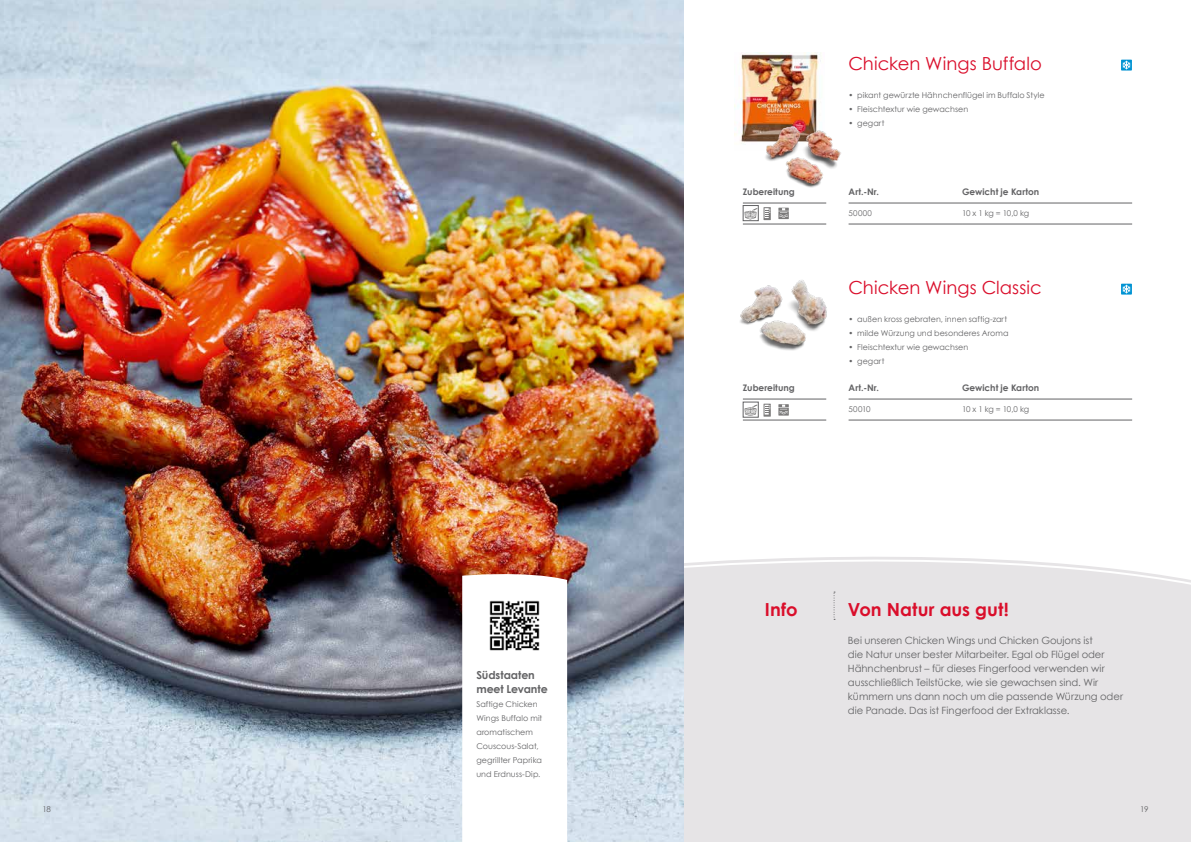
<style>
.page{position:relative;width:1191px;height:842px;background:#fff}
.page>*{position:absolute;margin:0;border:0;box-sizing:border-box;transform-origin:0 0}
.t1{font:18px "Century Gothic";letter-spacing:.005em;color:#da0e2b}
.t2{font:700 18px "Century Gothic";color:#da0e2b}
.t3{font:700 11px/14px "Century Gothic";letter-spacing:-.01em;color:#636365}
.t4{font:10px/14px "Century Gothic";color:#636365}
.t5{font:700 9px "Century Gothic";color:#636365}
.t6{font:8px/14px "Century Gothic";letter-spacing:.005em;color:#636365}
</style>
<div class="page">
<img style="left:734px;top:52px;width:87px;height:92px">
<div style="left:683px;top:533px;width:508px;height:309px;background:#e6e4e6"></div>
<img style="left:0;top:0;width:683px;height:842px">
<img style="left:745px;top:119px;width:96px;height:69px">
<hr style="left:848px;top:203px;width:114px;height:1px;background:#636365">
<hr style="left:962px;top:203px;width:170px;height:1px;background:#636365">
<hr style="left:848px;top:224px;width:114px;height:1px;background:#636365">
<hr style="left:962px;top:224px;width:170px;height:1px;background:#636365">
<hr style="left:848px;top:399px;width:114px;height:1px;background:#636365">
<hr style="left:962px;top:399px;width:170px;height:1px;background:#636365">
<hr style="left:848px;top:420px;width:114px;height:1px;background:#636365">
<hr style="left:962px;top:420px;width:170px;height:1px;background:#636365">
<img style="left:740px;top:280px;width:87px;height:71px">
<svg style="left:1121px;top:60px;width:10px;height:10px"></svg>
<svg style="left:1122px;top:61px;width:8px;height:8px"></svg>
<svg style="left:1121px;top:284px;width:10px;height:10px"></svg>
<svg style="left:1122px;top:285px;width:8px;height:8px"></svg>
<svg style="left:462px;top:570px;width:105px;height:272px"></svg>
<img style="left:484px;top:595px;width:60px;height:60px">
<svg style="left:634px;top:537px;width:557px;height:83px"></svg>
<hr style="left:743px;top:203px;width:83px;height:1px;background:#636365">
<hr style="left:743px;top:224px;width:83px;height:1px;background:#636365">
<svg style="left:745px;top:208px;width:11px;height:11px"></svg>
<div style="left:743px;top:205px;width:15px;height:16px;border:1px solid #636365"></div>
<svg style="left:763px;top:207px;width:8px;height:13px"></svg>
<svg style="left:778px;top:208px;width:11px;height:11px"></svg>
<hr style="left:743px;top:399px;width:83px;height:1px;background:#636365">
<hr style="left:743px;top:420px;width:83px;height:1px;background:#636365">
<svg style="left:745px;top:405px;width:11px;height:10px"></svg>
<div style="left:743px;top:402px;width:15px;height:15px;border:1px solid #636365"></div>
<svg style="left:763px;top:404px;width:8px;height:13px"></svg>
<svg style="left:778px;top:404px;width:11px;height:12px"></svg>
<h2 class="t3" style="left:476px;top:668px;width:73px">Südstaaten meet Levante</h2>
<p class="t6" style="left:476px;top:697px;width:67px">Saftige Chicken<br>Wings Buffalo mit aromatischem<br>Couscous-Salat, gegrillter Paprika und Erdnuss-Dip.</p>
<p class="t5" style="left:743px;top:185px;width:53px">Zubereitung</p>
<p class="t5" style="left:743px;top:381px;width:53px">Zubereitung</p>
<h1 class="t1" style="left:848px;top:51px;width:195px">Chicken Wings Buffalo</h1>
<p class="t6" style="left:848px;top:88px;width:197px">• pikant gewürzte Hähnchenflügel im Buffalo Style</p>
<p class="t6" style="left:848px;top:102px;width:121px">• Fleischtextur wie gewachsen</p>
<p class="t6" style="left:848px;top:116px;width:37px">• gegart</p>
<p class="t5" style="left:848px;top:185px;width:32px">Art.-Nr.</p>
<p class="t5" style="left:962px;top:185px;width:79px">Gewicht je Karton</p>
<p class="t6" style="left:848px;top:206px;width:25px">50000</p>
<p class="t6" style="left:962px;top:206px;width:69px">10 x 1 kg = 10,0 kg</p>
<h1 class="t1" style="left:848px;top:275px;width:195px">Chicken Wings Classic</h1>
<p class="t6" style="left:848px;top:312px;width:160px">• außen kross gebraten, innen saftig-zart</p>
<p class="t6" style="left:848px;top:326px;width:161px">• milde Würzung und besonderes Aroma</p>
<p class="t6" style="left:848px;top:340px;width:121px">• Fleischtextur wie gewachsen</p>
<p class="t6" style="left:848px;top:354px;width:37px">• gegart</p>
<p class="t5" style="left:848px;top:381px;width:32px">Art.-Nr.</p>
<p class="t5" style="left:962px;top:381px;width:79px">Gewicht je Karton</p>
<p class="t6" style="left:848px;top:402px;width:24px">50010</p>
<p class="t6" style="left:962px;top:402px;width:69px">10 x 1 kg = 10,0 kg</p>
<h1 class="t2" style="left:765px;top:596px;width:34px">Info</h1>
<h1 class="t2" style="left:848px;top:596px;width:162px">Von Natur aus gut!</h1>
<p class="t4" style="left:848px;top:633px;width:277px">Bei unseren Chicken Wings und Chicken Goujons ist<br>die Natur unser bester Mitarbeiter. Egal ob Flügel oder Hähnchenbrust – für dieses Fingerfood verwenden wir ausschließlich Teilstücke, wie sie gewachsen sind. Wir kümmern uns dann noch um die passende Würzung oder die Panade. Das ist Fingerfood der Extraklasse.</p>
<p class="t6" style="left:43px;top:802px;width:10px">18</p>
<p class="t6" style="left:1140px;top:802px;width:10px">19</p>
</div>
